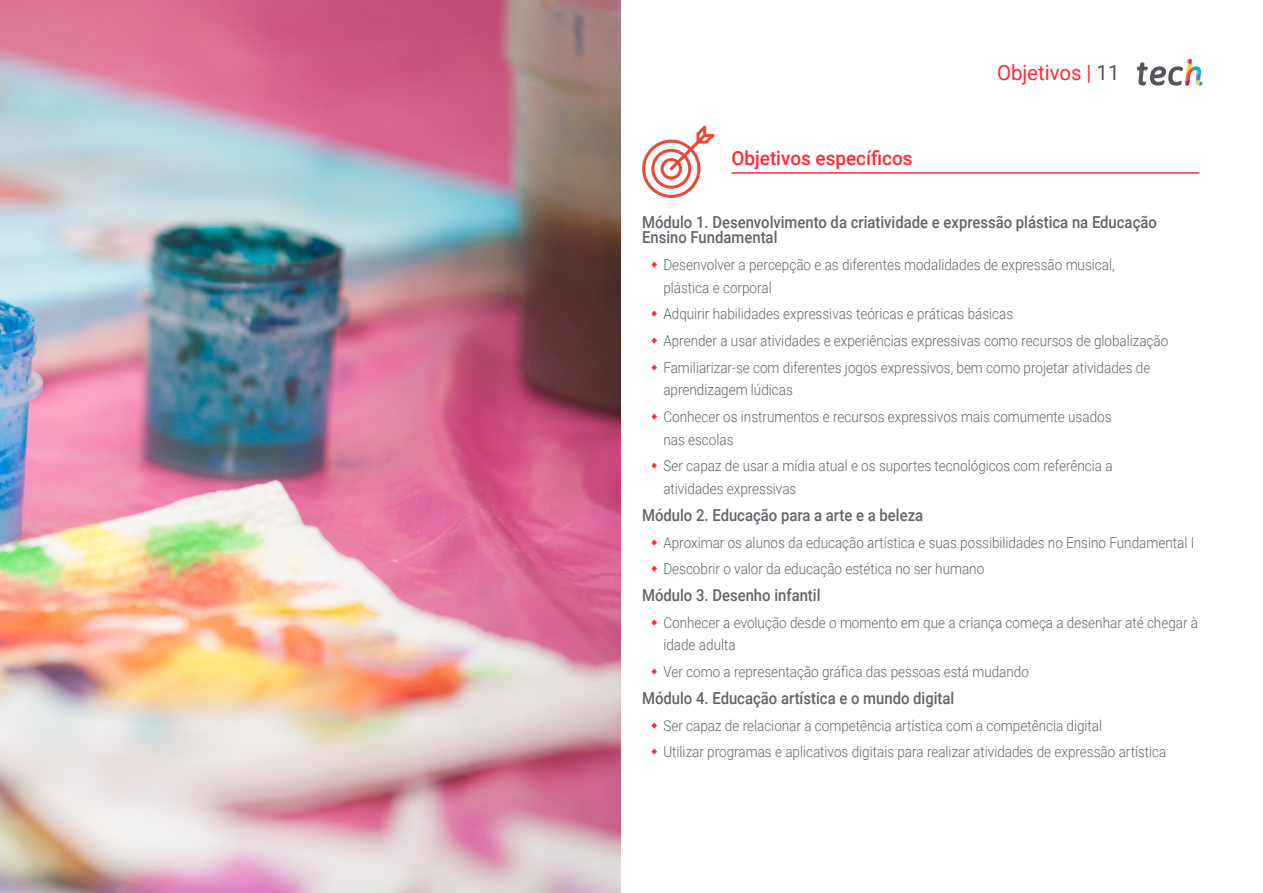
<style>
.page{position:relative;width:1263px;height:893px;background:#fff}
.page>*{position:absolute;margin:0;border:0;box-sizing:border-box;transform-origin:0 0}
.t1{font:21px "Roboto";color:#ff293a}
.t2{font:500 19.5px "Roboto";color:#ff293a}
.t3{font:500 16.5px/15px "Roboto";color:#61646a;scale:.9 1}
.t4{font:300 15px/26.7px "Roboto";color:#61646a;scale:.9 1}
.s1{color:#52555b}
</style>
<div class="page">
<img style="left:0;top:0;width:621px;height:893px">
<hr style="left:731px;top:173px;width:468px;height:1px;background:#ff293a">
<svg style="left:1137px;top:59px;width:65px;height:27px"></svg>
<svg style="left:642px;top:126px;width:72px;height:72px"></svg>
<h2 class="t2" style="left:731px;top:144px;width:183px">Objetivos específicos</h2>
<h1 class="t1" style="left:997px;top:57px;width:124px">Objetivos | <span class="s1">11</span></h1>
<p class="t3" style="left:642px;top:214px;width:573px">Módulo 1. Desenvolvimento da criatividade e expressão plástica na Educação<br>Ensino Fundamental</p>
<p class="t4" style="left:663px;top:253px;width:503px;line-height:22.5px">Desenvolver a percepção e as diferentes modalidades de expressão musical, plástica e corporal</p>
<p class="t4" style="left:663px;top:300px;width:563px">Adquirir habilidades expressivas teóricas e práticas básicas<br>Aprender a usar atividades e experiências expressivas como recursos de globalização<br>Familiarizar-se com diferentes jogos expressivos, bem como projetar atividades de</p>
<p class="t4" style="left:663px;top:376px;width:499px">aprendizagem lúdicas<br>Conhecer os instrumentos e recursos expressivos mais comumente usados</p>
<p class="t4" style="left:663px;top:425px;width:501px">nas escolas<br>Ser capaz de usar a mídia atual e os suportes tecnológicos com referência a</p>
<p class="t4" style="left:663px;top:475px;width:149px">atividades expressivas</p>
<p class="t3" style="left:642px;top:507px;width:314px">Módulo 2. Educação para a arte e a beleza</p>
<p class="t4" style="left:663px;top:528px;width:591px">Aproximar os alunos da educação artística e suas possibilidades no Ensino Fundamental I<br>Descobrir o valor da educação estética no ser humano</p>
<p class="t3" style="left:642px;top:587px;width:200px">Módulo 3. Desenho infantil</p>
<p class="t4" style="left:663px;top:611px;width:596px;line-height:22.5px">Conhecer a evolução desde o momento em que a criança começa a desenhar até chegar à idade adulta</p>
<p class="t4" style="left:663px;top:658px;width:408px">Ver como a representação gráfica das pessoas está mudando</p>
<p class="t3" style="left:642px;top:690px;width:348px">Módulo 4. Educação artística e o mundo digital</p>
<p class="t4" style="left:663px;top:711px;width:560px">Ser capaz de relacionar a competência artística com a competência digital<br>Utilizar programas e aplicativos digitais para realizar atividades de expressão artística</p>
</div>
